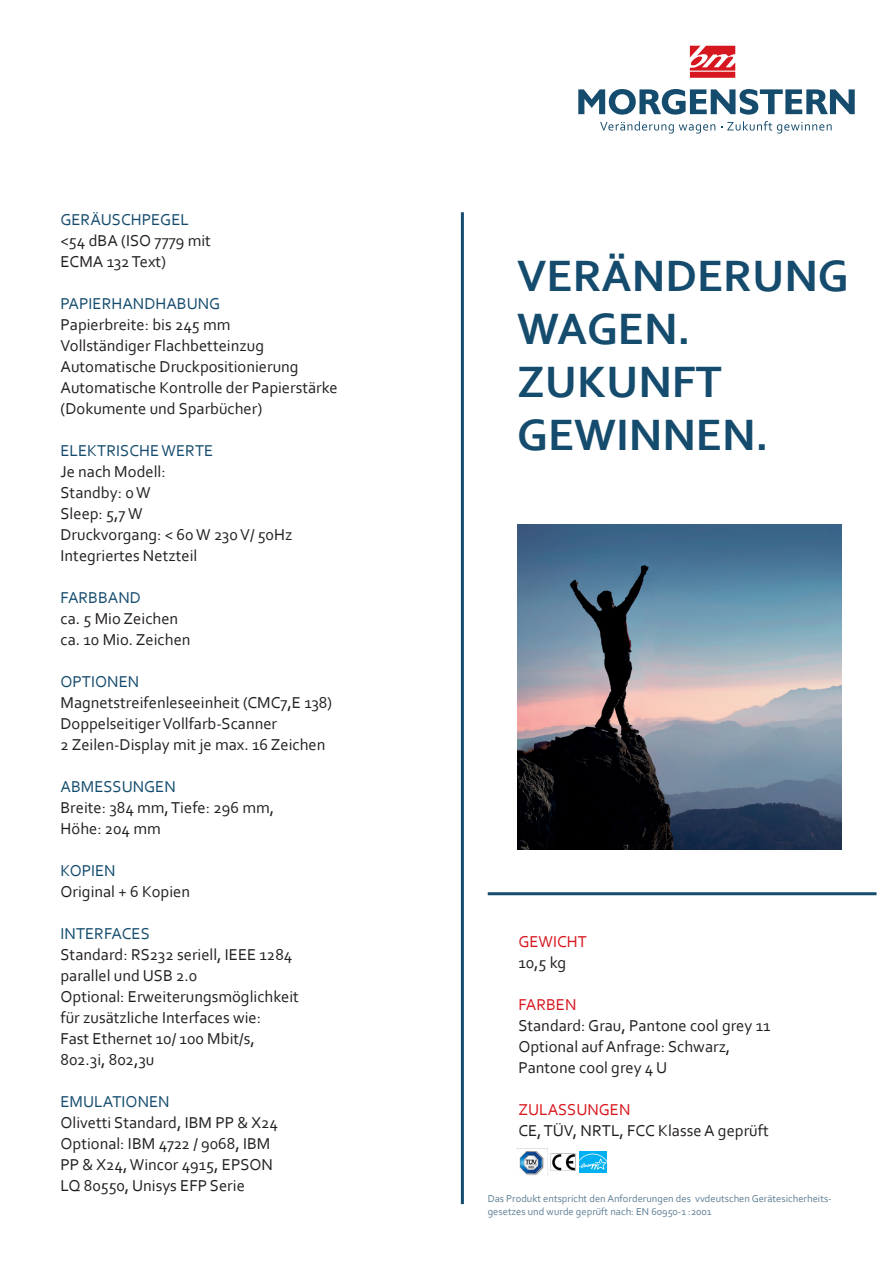
<style>
.page{position:relative;width:893px;height:1263px;background:#fff}
.page>*{position:absolute;margin:0;border:0;box-sizing:border-box;transform-origin:0 0}
.t1{font:700 46.05px/53.1px "Corbel";color:#154c6e}
.t2{font:16.5px/21px "Corbel";color:#231f20}
.t3{font:16.5px "Corbel";color:#154c6e}
.t4{font:16.5px "Corbel";color:#d7171f}
.t5{font:10.5px/13.5px "Corbel";color:#5f7f94}
</style>
<div class="page">
<hr style="left:461px;top:212px;width:3px;height:992px;background:#154c6e">
<hr style="left:488px;top:892px;width:388px;height:3px;background:#154c6e">
<img style="left:517px;top:525px;width:324px;height:324px">
<svg style="left:578px;top:89px;width:277px;height:26px"></svg>
<svg style="left:690px;top:46px;width:45px;height:32px"></svg>
<svg style="left:600px;top:121px;width:115px;height:13px"></svg>
<svg style="left:721px;top:121px;width:111px;height:13px"></svg>
<img style="left:604px;top:1151px;width:3px;height:22px">
<img style="left:517px;top:1148px;width:87px;height:28px">
<p class="t3" style="left:61px;top:209px;width:130px">GERÄUSCHPEGEL</p>
<p class="t2" style="left:61px;top:230px;width:152px">&lt;54 dBA (ISO 7779 mit<br>ECMA 132 Text)</p>
<p class="t3" style="left:61px;top:293px;width:161px">PAPIERHANDHABUNG</p>
<p class="t2" style="left:61px;top:314px;width:279px">Papierbreite: bis 245 mm<br>Vollständiger Flachbetteinzug Automatische Druckpositionierung Automatische Kontrolle der Papierstärke (Dokumente und Sparbücher)</p>
<p class="t3" style="left:61px;top:440px;width:154px">ELEKTRISCHE WERTE</p>
<p class="t2" style="left:61px;top:461px;width:233px">Je nach Modell:<br>Standby: 0 W<br>Sleep: 5,7 W<br>Druckvorgang: &lt; 60 W 230 V/ 50Hz<br>Integriertes Netzteil</p>
<p class="t3" style="left:61px;top:587px;width:82px">FARBBAND</p>
<p class="t2" style="left:61px;top:608px;width:132px">ca. 5 Mio Zeichen ca. 10 Mio. Zeichen</p>
<p class="t3" style="left:61px;top:671px;width:80px">OPTIONEN</p>
<p class="t2" style="left:61px;top:692px;width:273px">Magnetstreifenleseeinheit (CMC7,E 138)<br>Doppelseitiger Vollfarb-Scanner<br>2 Zeilen-Display mit je max. 16 Zeichen</p>
<p class="t3" style="left:61px;top:776px;width:117px">ABMESSUNGEN</p>
<p class="t2" style="left:61px;top:797px;width:215px">Breite: 384 mm, Tiefe: 296 mm,<br>Höhe: 204 mm</p>
<p class="t3" style="left:61px;top:860px;width:57px">KOPIEN</p>
<p class="t2" style="left:61px;top:881px;width:131px">Original + 6 Kopien</p>
<p class="t3" style="left:61px;top:923px;width:91px">INTERFACES</p>
<p class="t2" style="left:61px;top:944px;width:240px">Standard: RS232 seriell, IEEE 1284 parallel und USB 2.0<br>Optional: Erweiterungsmöglichkeit für zusätzliche Interfaces wie:<br>Fast Ethernet 10/ 100 Mbit/s,<br>802.3i, 802,3u</p>
<p class="t3" style="left:61px;top:1091px;width:111px">EMULATIONEN</p>
<p class="t2" style="left:61px;top:1112px;width:219px">Olivetti Standard, IBM PP &amp; X24<br>Optional: IBM 4722 / 9068, IBM<br>PP &amp; X24, Wincor 4915, EPSON<br>LQ 80550, Unisys EFP Serie</p>
<h1 class="t1" style="left:517px;top:248px;width:333px">VERÄNDERUNG<br>WAGEN.<br>ZUKUNFT<br>GEWINNEN.</h1>
<p class="t4" style="left:518px;top:931px;width:70px">GEWICHT</p>
<p class="t2" style="left:518px;top:951px;width:49px">10,5 kg</p>
<p class="t4" style="left:518px;top:994px;width:60px">FARBEN</p>
<p class="t2" style="left:518px;top:1014px;width:254px">Standard: Grau, Pantone cool grey 11<br>Optional auf Anfrage: Schwarz,<br>Pantone cool grey 4 U</p>
<p class="t4" style="left:518px;top:1099px;width:114px">ZULASSUNGEN</p>
<p class="t2" style="left:518px;top:1119px;width:252px">CE, TÜV, NRTL, FCC Klasse A geprüft</p>
<p class="t5" style="left:488px;top:1191px;width:345px">Das Produkt entspricht den Anforderungen des vvdeutschen Gerätesicherheits&shy;gesetzes und wurde geprüft nach: EN 60950-1 :2001</p>
</div>
